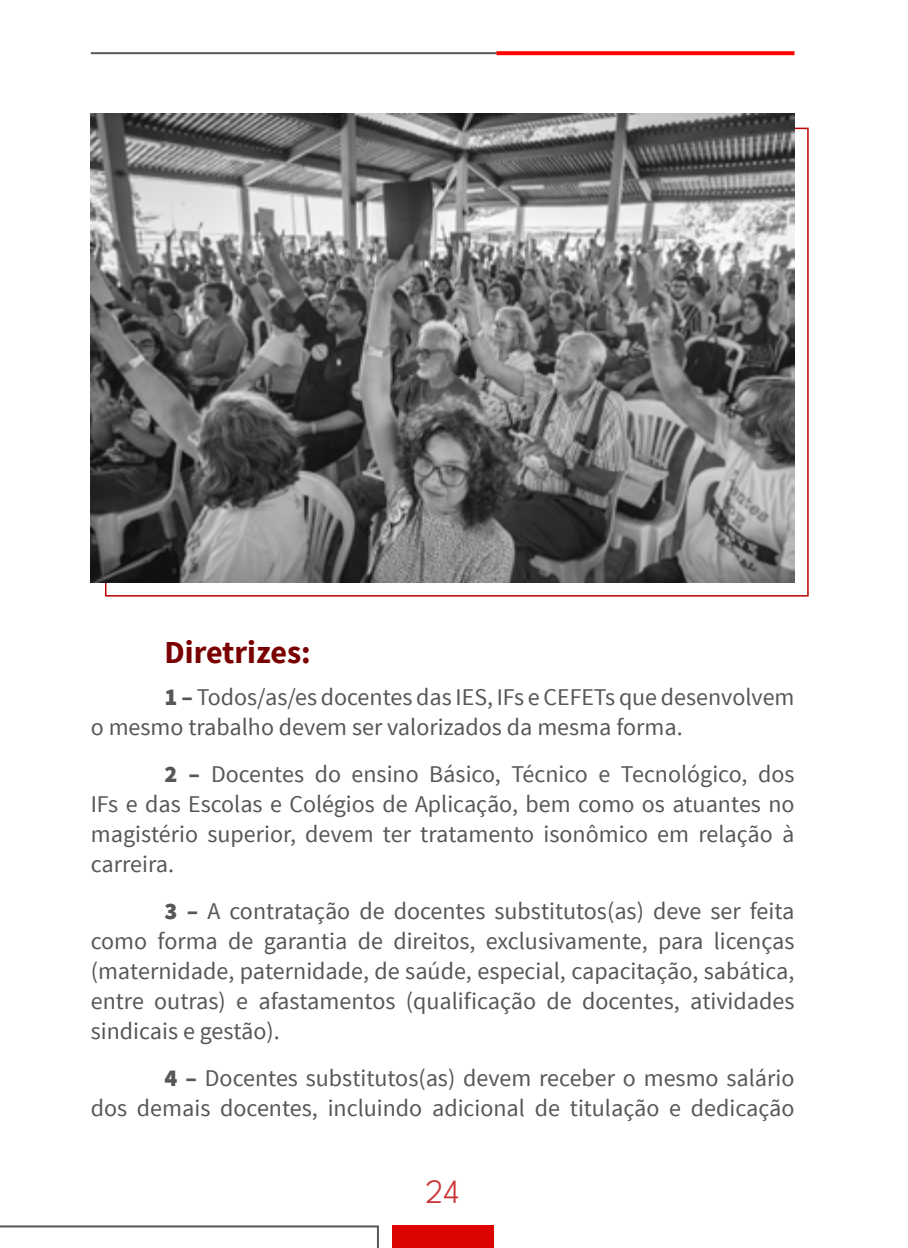
<style>
.page{position:relative;width:908px;height:1248px;background:#fff}
.page>*{position:absolute;margin:0;border:0;box-sizing:border-box;transform-origin:0 0}
.t1{font:100 34px "League Spartan";color:#c93534}
.t2{font:700 32px "Source Sans Pro";color:#7a0000}
.t3{font:24px/30px "Source Sans Pro";color:#575756;text-align:justify}
.s1{font-weight:900}
</style>
<div class="page">
<hr style="left:91px;top:52px;width:555px;height:2px;background:#575756">
<svg style="left:496px;top:51px;width:298px;height:4px"></svg>
<div style="left:392px;top:1225px;width:101px;height:22px;background:#dd0301"></div>
<svg style="left:0;top:1225px;width:379px;height:22px"></svg>
<img style="left:91px;top:113px;width:703px;height:469px">
<h2 class="t2" style="left:164px;top:632px;width:148px">Diretrizes:</h2>
<p class="t3" style="left:91px;top:682px;width:705px;text-indent:74px"><span class="s1">1 –</span> Todos/as/es docentes das IES, IFs e CEFETs que desenvolvem o mesmo trabalho devem ser valorizados da mesma forma.</p>
<p class="t3" style="left:91px;top:759px;width:705px;text-indent:74px"><span class="s1">2 –</span> Docentes do ensino Básico, Técnico e Tecnológico, dos IFs e das Escolas e Colégios de Aplicação, bem como os atuantes no magistério superior, devem ter tratamento isonômico em relação à carreira.</p>
<p class="t3" style="left:91px;top:896px;width:704px;text-indent:74px"><span class="s1">3 –</span> A contratação de docentes substitutos(as) deve ser feita como forma de garantia de direitos, exclusivamente, para licenças (maternidade, paternidade, de saúde, especial, capacitação, sabática, entre outras) e afastamentos (qualificação de docentes, atividades sindicais e gestão).</p>
<p class="t3" style="left:91px;top:1063px;width:704px;text-align:right"><span class="s1">4 –</span> Docentes substitutos(as) devem receber o mesmo salário<br>dos demais docentes, incluindo adicional de titulação e dedicação</p>
<h1 class="t1" style="left:425px;top:1166px;width:36px">24</h1>
</div>
